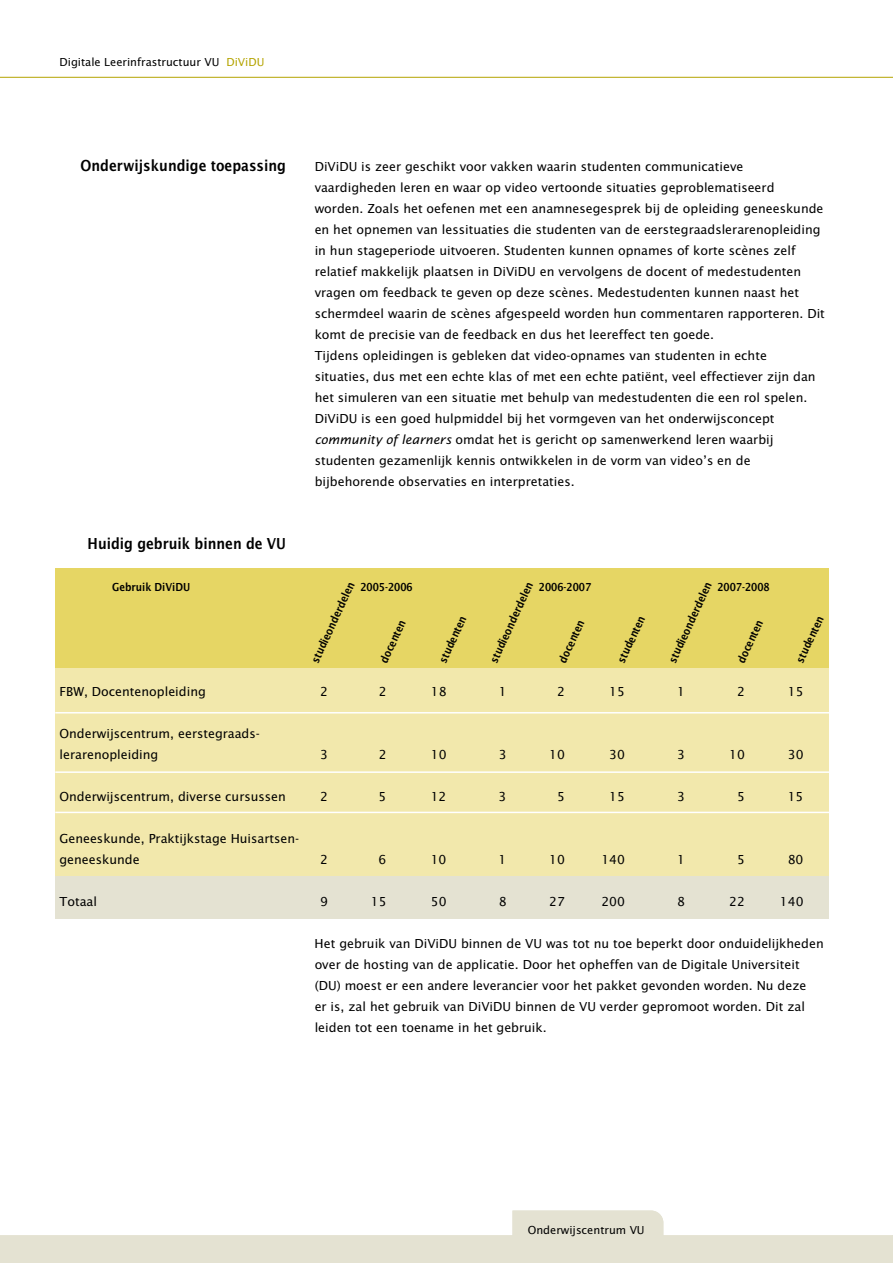
<style>
.page{position:relative;width:893px;height:1263px;background:#fff}
.page>*{position:absolute;margin:0;border:0;box-sizing:border-box;transform-origin:0 0}
.t1{font:16.5px "Lucida Sans Nar EFOP Dem Bol";color:#000}
.t2{font:13.5px/21px "Lucida Sans EFOP";color:#000}
.t3{font:12px "Lucida Sans Nar EFOP Dem Bol";color:#000}
.t4{font:12px "Lucida Sans EFOP";color:#000}
.s1{color:#b4a400}
.s2{font-style:italic}
</style>
<div class="page">
<div style="left:55px;top:867px;width:774px;height:51px;background:#e4e2d2"></div>
<div style="left:55px;top:650px;width:774px;height:226px;background:#f2e8ac"></div>
<div style="left:55px;top:569px;width:774px;height:99px;background:#e6d664"></div>
<hr style="left:0;top:77px;width:892px;height:1px;background:#b4a400">
<svg style="left:0;top:1210px;width:893px;height:53px"></svg>
<hr style="left:55px;top:712px;width:774px;height:1px;background:#fff">
<hr style="left:55px;top:771px;width:774px;height:2px;background:#fff">
<hr style="left:55px;top:812px;width:774px;height:1px;background:#fff">
<p class="t4" style="left:60px;top:55px;width:206px">Digitale Leerinfrastructuur VU <span class="s1">DiViDU</span></p>
<p class="t1" style="left:81px;top:156px;width:207px">Onderwijskundige toepassing</p>
<p class="t2" style="left:315px;top:156px;width:512px">DiViDU is zeer geschikt voor vakken waarin studenten communicatieve vaardigheden leren en waar op video vertoonde situaties geproblematiseerd worden. Zoals het oefenen met een anamnesegesprek bij de opleiding geneeskunde en het opnemen van lessituaties die studenten van de eerstegraadslerarenopleiding in hun stageperiode uitvoeren. Studenten kunnen opnames of korte scènes zelf relatief makkelijk plaatsen in DiViDU en vervolgens de docent of medestudenten vragen om feedback te geven op deze scènes. Medestudenten kunnen naast het schermdeel waarin de scènes afgespeeld worden hun commentaren rapporteren. Dit komt de precisie van de feedback en dus het leereffect ten goede.<br>Tijdens opleidingen is gebleken dat video-opnames van studenten in echte situaties, dus met een echte klas of met een echte patiënt, veel effectiever zijn dan het simuleren van een situatie met behulp van medestudenten die een rol spelen.<br>DiViDU is een goed hulpmiddel bij het vormgeven van het onderwijsconcept <span class="s2">community of learners</span> omdat het is gericht op samenwerkend leren waarbij studenten gezamenlijk kennis ontwikkelen in de vorm van video’s en de bijbehorende observaties en interpretaties.</p>
<p class="t1" style="left:88px;top:534px;width:200px">Huidig gebruik binnen de VU</p>
<p class="t3" style="left:112px;top:580px;width:80px">Gebruik DiViDU</p>
<p class="t3" style="left:360px;top:580px;width:54px">2005-2006</p>
<p class="t3" style="left:539px;top:580px;width:54px">2006-2007</p>
<p class="t3" style="left:717px;top:580px;width:54px">2007-2008</p>
<p class="t3" style="left:308px;top:659px;width:89px;rotate:-65deg">studieonderdelen</p>
<p class="t3" style="left:487px;top:659px;width:89px;rotate:-65deg">studieonderdelen</p>
<p class="t3" style="left:665px;top:659px;width:89px;rotate:-65deg">studieonderdelen</p>
<p class="t3" style="left:377px;top:659px;width:47px;rotate:-65deg">docenten</p>
<p class="t3" style="left:436px;top:659px;width:52px;rotate:-65deg">studenten</p>
<p class="t3" style="left:556px;top:659px;width:47px;rotate:-65deg">docenten</p>
<p class="t3" style="left:614px;top:659px;width:52px;rotate:-65deg">studenten</p>
<p class="t3" style="left:734px;top:659px;width:47px;rotate:-65deg">docenten</p>
<p class="t3" style="left:793px;top:659px;width:52px;rotate:-65deg">studenten</p>
<p class="t2" style="left:60px;top:682px;width:148px">FBW, Docentenopleiding</p>
<p class="t2" style="left:320px;top:682px;width:9px">2</p>
<p class="t2" style="left:379px;top:682px;width:9px">2</p>
<p class="t2" style="left:431px;top:682px;width:17px">18</p>
<p class="t2" style="left:499px;top:682px;width:9px">1</p>
<p class="t2" style="left:557px;top:682px;width:9px">2</p>
<p class="t2" style="left:609px;top:682px;width:17px">15</p>
<p class="t2" style="left:677px;top:682px;width:9px">1</p>
<p class="t2" style="left:737px;top:682px;width:9px">2</p>
<p class="t2" style="left:788px;top:682px;width:17px">15</p>
<p class="t2" style="left:60px;top:724px;width:202px">Onderwijscentrum, eerstegraads&shy;lerarenopleiding</p>
<p class="t2" style="left:320px;top:745px;width:9px">3</p>
<p class="t2" style="left:379px;top:745px;width:9px">2</p>
<p class="t2" style="left:431px;top:745px;width:17px">10</p>
<p class="t2" style="left:499px;top:745px;width:9px">3</p>
<p class="t2" style="left:549px;top:745px;width:17px">10</p>
<p class="t2" style="left:609px;top:745px;width:17px">30</p>
<p class="t2" style="left:677px;top:745px;width:9px">3</p>
<p class="t2" style="left:729px;top:745px;width:17px">10</p>
<p class="t2" style="left:788px;top:745px;width:17px">30</p>
<p class="t2" style="left:59px;top:787px;width:228px">Onderwijscentrum, diverse cursussen</p>
<p class="t2" style="left:320px;top:787px;width:9px">2</p>
<p class="t2" style="left:379px;top:787px;width:9px">5</p>
<p class="t2" style="left:431px;top:787px;width:17px">12</p>
<p class="t2" style="left:499px;top:787px;width:9px">3</p>
<p class="t2" style="left:557px;top:787px;width:9px">5</p>
<p class="t2" style="left:609px;top:787px;width:17px">15</p>
<p class="t2" style="left:677px;top:787px;width:9px">3</p>
<p class="t2" style="left:737px;top:787px;width:9px">5</p>
<p class="t2" style="left:788px;top:787px;width:17px">15</p>
<p class="t2" style="left:59px;top:829px;width:241px">Geneeskunde, Praktijkstage Huisartsen&shy;geneeskunde</p>
<p class="t2" style="left:320px;top:850px;width:9px">2</p>
<p class="t2" style="left:379px;top:850px;width:9px">6</p>
<p class="t2" style="left:431px;top:850px;width:17px">10</p>
<p class="t2" style="left:499px;top:850px;width:9px">1</p>
<p class="t2" style="left:549px;top:850px;width:17px">10</p>
<p class="t2" style="left:601px;top:850px;width:25px">140</p>
<p class="t2" style="left:677px;top:850px;width:9px">1</p>
<p class="t2" style="left:737px;top:850px;width:9px">5</p>
<p class="t2" style="left:788px;top:850px;width:17px">80</p>
<p class="t2" style="left:60px;top:892px;width:39px">Totaal</p>
<p class="t2" style="left:320px;top:892px;width:9px">9</p>
<p class="t2" style="left:371px;top:892px;width:17px">15</p>
<p class="t2" style="left:431px;top:892px;width:17px">50</p>
<p class="t2" style="left:499px;top:892px;width:9px">8</p>
<p class="t2" style="left:549px;top:892px;width:17px">27</p>
<p class="t2" style="left:601px;top:892px;width:25px">200</p>
<p class="t2" style="left:677px;top:892px;width:9px">8</p>
<p class="t2" style="left:729px;top:892px;width:17px">22</p>
<p class="t2" style="left:780px;top:892px;width:25px">140</p>
<p class="t2" style="left:315px;top:934px;width:511px">Het gebruik van DiViDU binnen de VU was tot nu toe beperkt door onduidelijkheden over de hosting van de applicatie. Door het opheffen van de Digitale Universiteit (DU) moest er een andere leverancier voor het pakket gevonden worden. Nu deze<br>er is, zal het gebruik van DiViDU binnen de VU verder gepromoot worden. Dit zal leiden tot een toename in het gebruik.</p>
<p class="t4" style="left:528px;top:1223px;width:118px">Onderwijscentrum VU</p>
</div>
